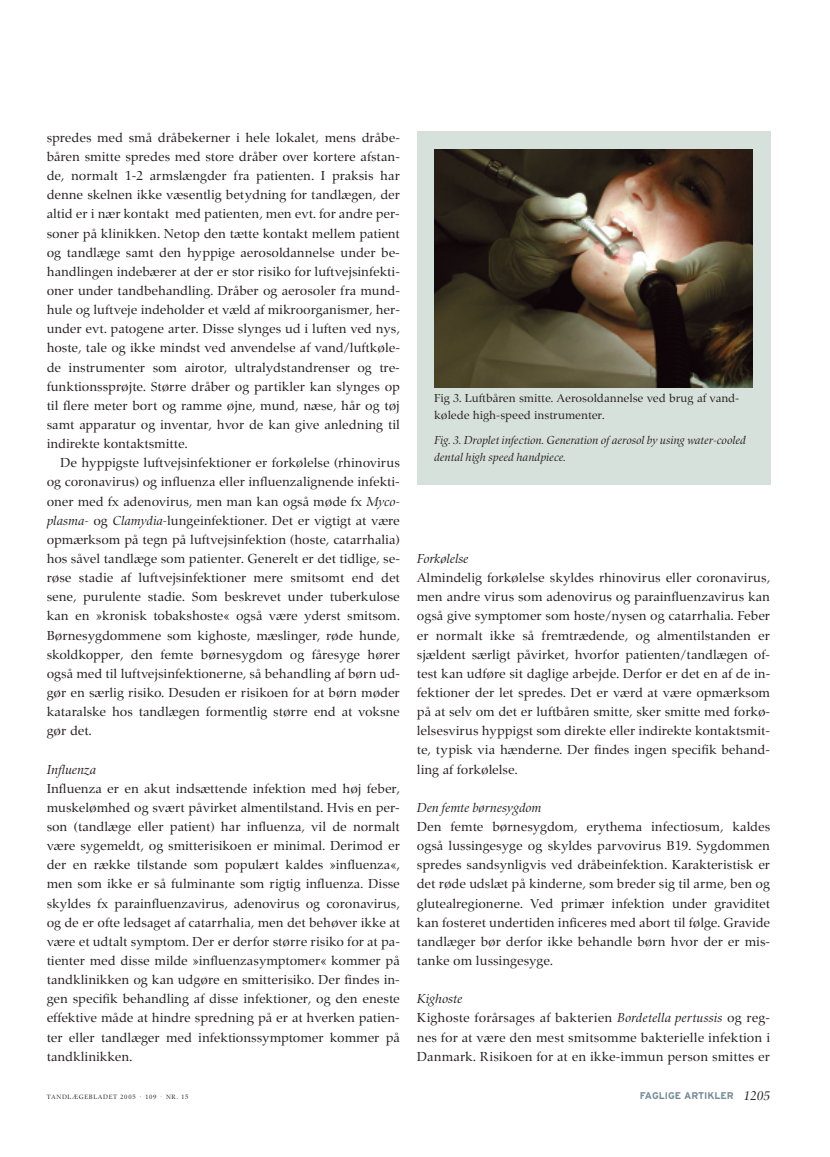
<style>
.page{position:relative;width:830px;height:1157px;background:#fff}
.page>*{position:absolute;margin:0;border:0;box-sizing:border-box;transform-origin:0 0}
.t1{font:13.5px/19.2px "Zapf Renaissance BEF";color:#231f20;text-align:justify}
.t2{font:italic 13.5px "Zapf Renaissance BEF";color:#231f20}
.t3{font:italic 12px/16.8px "Zapf Renaissance BEF";color:#231f20}
.t4{font:12px/16.8px "Zapf Renaissance BEF";color:#231f20}
.t5{font:700 9.75px "Interstate";color:#738a95}
.t6{font:6.45px "Zapf Renaissance BEF";letter-spacing:.11em;color:#231f20}
.s1{font-style:italic}
.s2{font-family:"Zapf Renaissance BEF";font-weight:400;font-style:italic;font-size:13.5px;color:#231f20}
</style>
<div class="page">
<svg style="left:417px;top:131px;width:354px;height:354px;background:#848174"></svg>
<p class="t1" style="left:47px;top:129px;width:354px">spredes med små dråbekerner i hele lokalet, mens dråbe&shy;båren smitte spredes med store dråber over kortere afstan&shy;de, normalt 1-2 armslængder fra patienten. I praksis har denne skelnen ikke væsentlig betydning for tandlægen, der altid er i nær kontakt med patienten, men evt. for andre per&shy;soner på klinikken. Netop den tætte kontakt mellem patient og tandlæge samt den hyppige aerosoldannelse under be&shy;handlingen indebærer at der er stor risiko for luftvejsinfekti&shy;oner under tandbehandling. Dråber og aerosoler fra mund&shy;hule og luftveje indeholder et væld af mikroorganismer, her&shy;under evt. patogene arter. Disse slynges ud i luften ved nys, hoste, tale og ikke mindst ved anvendelse af vand/luftkøle&shy;de instrumenter som airotor, ultralydstandrenser og tre&shy;funktionssprøjte. Større dråber og partikler kan slynges op til flere meter bort og ramme øjne, mund, næse, hår og tøj samt apparatur og inventar, hvor de kan give anledning til indirekte kontaktsmitte.</p>
<p class="t1" style="left:47px;top:454px;width:354px;text-indent:13px">De hyppigste luftvejsinfektioner er forkølelse (rhinovirus og coronavirus) og influenza eller influenzalignende infekti&shy;oner med fx adenovirus, men man kan også møde fx <span class="s1">Myco&shy;plasma-</span> og <span class="s1">Clamydia-</span>lungeinfektioner. Det er vigtigt at være opmærksom på tegn på luftvejsinfektion (hoste, catarrhalia) hos såvel tandlæge som patienter. Generelt er det tidlige, se&shy;røse stadie af luftvejsinfektioner mere smitsomt end det sene, purulente stadie. Som beskrevet under tuberkulose kan en »kronisk tobakshoste« også være yderst smitsom.<br>Børnesygdommene som kighoste, mæslinger, røde hunde, skoldkopper, den femte børnesygdom og fåresyge hører også med til luftvejsinfektionerne, så behandling af børn ud&shy;gør en særlig risiko. Desuden er risikoen for at børn møder kataralske hos tandlægen formentlig større end at voksne gør det.</p>
<p class="t2" style="left:47px;top:764px;width:51px">Influenza</p>
<p class="t1" style="left:47px;top:780px;width:355px">Influenza er en akut indsættende infektion med høj feber, muskelømhed og svært påvirket almentilstand. Hvis en per&shy;son (tandlæge eller patient) har influenza, vil de normalt være sygemeldt, og smitterisikoen er minimal. Derimod er der en række tilstande som populært kaldes »influenza«, men som ikke er så fulminante som rigtig influenza. Disse skyldes fx parainfluenzavirus, adenovirus og coronavirus, og de er ofte ledsaget af catarrhalia, men det behøver ikke at være et udtalt symptom. Der er derfor større risiko for at pa&shy;tienter med disse milde »influenzasymptomer« kommer på tandklinikken og kan udgøre en smitterisiko. Der findes in&shy;gen specifik behandling af disse infektioner, og den eneste effektive måde at hindre spredning på er at hverken patien&shy;ter eller tandlæger med infektionssymptomer kommer på tandklinikken.</p>
<p class="t4" style="left:434px;top:390px;width:306px">Fig 3. Luftbåren smitte. Aerosoldannelse ved brug af vand&shy;kølede high-speed instrumenter.</p>
<p class="t3" style="left:434px;top:433px;width:313px">Fig. 3. Droplet infection. Generation of aerosol by using water-cooled dental high speed handpiece.</p>
<p class="t2" style="left:417px;top:553px;width:53px">Forkølelse</p>
<p class="t1" style="left:417px;top:569px;width:355px">Almindelig forkølelse skyldes rhinovirus eller coronavirus, men andre virus som adenovirus og parainfluenzavirus kan også give symptomer som hoste/nysen og catarrhalia. Feber er normalt ikke så fremtrædende, og almentilstanden er sjældent særligt påvirket, hvorfor patienten/tandlægen of&shy;test kan udføre sit daglige arbejde. Derfor er det en af de in&shy;fektioner der let spredes. Det er værd at være opmærksom på at selv om det er luftbåren smitte, sker smitte med forkø&shy;lelsesvirus hyppigst som direkte eller indirekte kontaktsmit&shy;te, typisk via hænderne. Der findes ingen specifik behand&shy;ling af forkølelse.</p>
<p class="t2" style="left:417px;top:802px;width:126px">Den femte børnesygdom</p>
<p class="t1" style="left:417px;top:818px;width:354px">Den femte børnesygdom, erythema infectiosum, kaldes også lussingesyge og skyldes parvovirus B19. Sygdommen spredes sandsynligvis ved dråbeinfektion. Karakteristisk er det røde udslæt på kinderne, som breder sig til arme, ben og glutealregionerne. Ved primær infektion under graviditet kan fosteret undertiden inficeres med abort til følge. Gravide tandlæger bør derfor ikke behandle børn hvor der er mis&shy;tanke om lussingesyge.</p>
<p class="t1" style="left:417px;top:990px;width:354px;text-align:left"><span class="s1">Kighoste<br></span>Kighoste forårsages af bakterien <span class="s1">Bordetella pertussis</span> og reg&shy;nes for at være den mest smitsomme bakterielle infektion i Danmark. Risikoen for at en ikke-immun person smittes er</p>
<p class="t6" style="left:47px;top:1093px;width:143px">TANDLÆGEBLADET 2005 · 109 · NR. 15</p>
<p class="t5" style="left:639px;top:1091px;width:132px">FAGLIGE ARTIKLER <span class="s2">1205</span></p>
</div>
